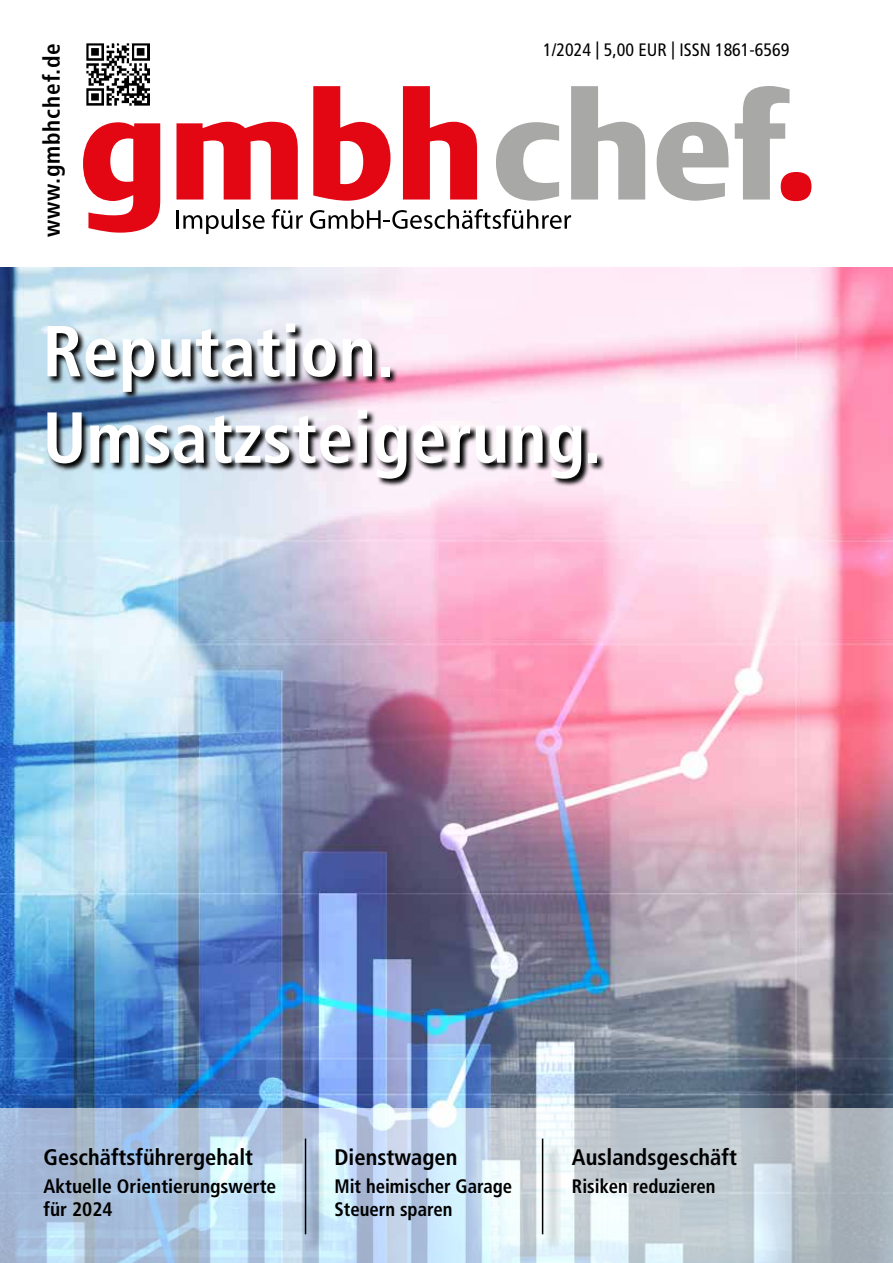
<style>
.page{position:relative;width:893px;height:1263px;background:#fff}
.page>*{position:absolute;margin:0;border:0;box-sizing:border-box;transform-origin:0 0}
.t1{font:700 condensed 72px/86.4px "Frutiger LT Std";color:#fff}
.t2{font:700 condensed 23.25px "Frutiger LT Std";letter-spacing:.04em;color:#000}
.t3{font:700 condensed 22.5px "Frutiger LT Std";color:#000}
.t4{font:700 condensed 19.5px/23.4px "Frutiger LT Std";color:#000;scale:.96 1}
.t5{font:700 condensed 19.5px/23.4px "Frutiger LT Std";color:#000}
.t6{font:condensed 18px "Frutiger LT Std";color:#000}
</style>
<div class="page">
<img style="left:0;top:267px;width:893px;height:784px">
<svg style="left:83px;top:122px;width:77px;height:111px"></svg>
<svg style="left:176px;top:122px;width:122px;height:78px"></svg>
<svg style="left:313px;top:86px;width:77px;height:115px"></svg>
<svg style="left:403px;top:86px;width:74px;height:114px"></svg>
<svg style="left:496px;top:122px;width:63px;height:79px"></svg>
<svg style="left:571px;top:86px;width:74px;height:114px"></svg>
<svg style="left:657px;top:122px;width:72px;height:79px"></svg>
<svg style="left:735px;top:86px;width:54px;height:114px"></svg>
<div style="left:781px;top:172px;width:30px;height:29px;background:#e30613;border-radius:50%"></div>
<svg style="left:177px;top:210px;width:56px;height:24px"></svg>
<hr style="left:237px;top:209px;width:2px;height:20px;background:#000">
<svg style="left:242px;top:215px;width:23px;height:14px"></svg>
<svg style="left:272px;top:209px;width:31px;height:20px"></svg>
<svg style="left:310px;top:209px;width:261px;height:20px"></svg>
<img style="left:87px;top:43px;width:62px;height:63px">
<img style="left:48px;top:323px;width:557px;height:164px">
<img style="left:0;top:1051px;width:893px;height:57px">
<svg style="left:0;top:1108px;width:893px;height:155px;background:#bdcfde"></svg>
<div style="left:307px;top:1142px;width:18px;height:110px;background:#000;opacity:.75"></div>
<hr style="left:305px;top:1138px;width:1px;height:96px;background:#000">
<div style="left:544px;top:1142px;width:18px;height:110px;background:#000;opacity:.75"></div>
<hr style="left:542px;top:1138px;width:1px;height:96px;background:#000">
<p class="t2" style="left:38px;top:237px;width:196px;rotate:-90deg">www.gmbhchef.de</p>
<p class="t6" style="left:543px;top:39px;width:248px">1/2024 | 5,00 EUR | ISSN 1861-6569</p>
<h1 class="t1" style="left:43px;top:308px;width:560px">Reputation.<br>Umsatzsteigerung.</h1>
<p class="t3" style="left:44px;top:1144px;width:211px">Geschäftsführergehalt</p>
<p class="t5" style="left:44px;top:1174px;width:234px">Aktuelle Orientierungswerte für 2024</p>
<p class="t3" style="left:334px;top:1144px;width:124px">Dienstwagen</p>
<p class="t4" style="left:334px;top:1174px;width:187px">Mit heimischer Garage<br>Steuern sparen</p>
<p class="t3" style="left:572px;top:1144px;width:167px">Auslandsgeschäft</p>
<p class="t4" style="left:572px;top:1174px;width:151px">Risiken reduzieren</p>
</div>
